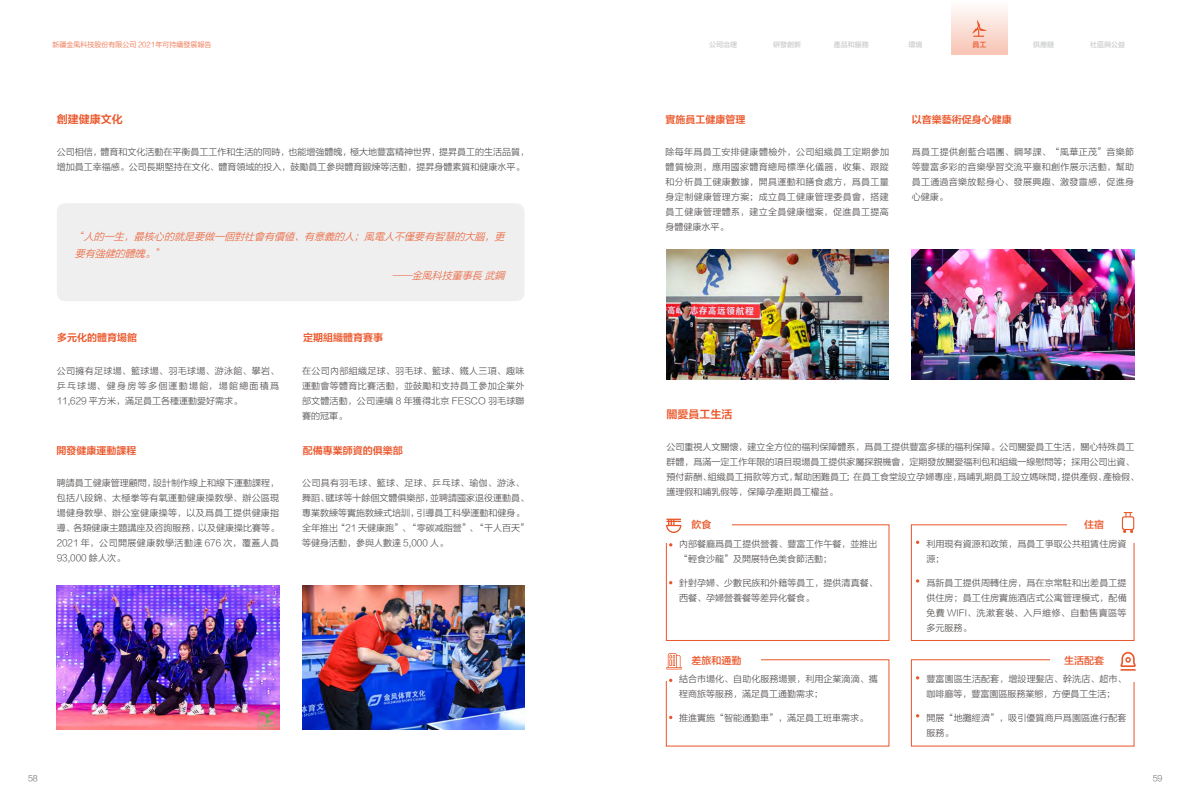
<style>
.page{position:relative;width:1191px;height:808px;background:#fff}
.page>*{position:absolute;margin:0;border:0;box-sizing:border-box;transform-origin:0 0}
.t1{font:11px "FZLTZCHK GBK1 0";color:#ea5529}
.t2{font:italic 10px/17px "FZLTXHK GBK1 0";color:#ea5529}
.t3{font:10px "FZLTZCHK GBK1 0";color:#ea5529}
.t4{font:10px "FZLTZHK GBK1 0";color:#ea5529}
.t5{font:9px/15px "FZLTXHK GBK1 0";color:#3e3a39}
.t6{font:8px "FZLTXHK GBK1 0";color:#595757}
.t7{font:7px "FZLTXHK GBK1 0";color:#ea5529}
.t8{font:7px "FZLTZHK GBK1 0";color:#c9caca}
.t9{font:7px "FZLTZHK GBK1 0";color:#ea5529}
.s1{font-style:normal;font-size:9px}
</style>
<div class="page">
<div style="left:666px;top:659px;width:223px;height:87px;border:1px solid #ea5529"></div>
<div style="left:658px;top:641px;width:102px;height:40px;background:#fff"></div>
<div style="left:911px;top:659px;width:223px;height:87px;border:1px solid #ea5529"></div>
<div style="left:1050px;top:642px;width:91px;height:40px;background:#fff"></div>
<div style="left:911px;top:524px;width:223px;height:117px;border:1px solid #ea5529"></div>
<div style="left:1067px;top:504px;width:67px;height:39px;background:#fff"></div>
<div style="left:57px;top:203px;width:467px;height:98px;background:#efefef;border-radius:9px"></div>
<div style="left:666px;top:524px;width:223px;height:117px;border:1px solid #ea5529"></div>
<div style="left:664px;top:504px;width:67px;height:39px;background:#fff"></div>
<svg style="left:666px;top:519px;width:15px;height:14px"></svg>
<svg style="left:1121px;top:512px;width:13px;height:21px"></svg>
<svg style="left:666px;top:653px;width:15px;height:16px"></svg>
<svg style="left:1120px;top:652px;width:16px;height:19px"></svg>
<svg style="left:916px;top:579px;width:3px;height:4px"></svg>
<img style="left:57px;top:585px;width:222px;height:144px">
<img style="left:666px;top:250px;width:223px;height:130px">
<img style="left:302px;top:585px;width:222px;height:144px">
<img style="left:911px;top:250px;width:223px;height:130px">
<div style="left:951px;top:0;width:56px;height:55px;background:linear-gradient(to bottom,#fefffe,#f7c3b3)"></div>
<svg style="left:972px;top:20px;width:14px;height:17px"></svg>
<p class="t7" style="left:52px;top:41px;width:161px">新疆金風科技股份有限公司 2021 年可持續發展報告</p>
<p class="t1" style="left:57px;top:113px;width:67px">創建健康文化</p>
<p class="t5" style="left:57px;top:144px;width:474px">公司相信，體育和文化活動在平衡員工工作和生活的同時，也能增強體魄，極大地豐富精神世界，提昇員工的生活品質，增加員工幸福感。公司長期堅持在文化、體育領域的投入，鼓勵員工參與體育鍛煉等活動，提昇身體素質和健康水平。</p>
<p class="t2" style="left:75px;top:228px;width:434px"><span class="s1">“</span> 人的一生，最核心的就是要做一個對社會有價値、有意義的人；風電人不僅要有智慧的大腦，更要有強健的體魄。<span class="s1">”</span></p>
<p class="t2" style="left:392px;top:268px;width:117px">——金風科技董事長 武鋼</p>
<p class="t3" style="left:57px;top:332px;width:82px">多元化的體育場館</p>
<p class="t3" style="left:303px;top:332px;width:81px">定期組織體育賽事</p>
<p class="t5" style="left:57px;top:364px;width:224px;text-align:justify">公司擁有足球場、籃球場、羽毛球場、游泳館、攀岩、乒乓球場、健身房等多個運動場館，場館總面積爲11,629 平方米，滿足員工各種運動愛好需求。</p>
<p class="t5" style="left:302px;top:364px;width:224px;text-align:justify">在公司內部組織足球、羽毛球、籃球、鐵人三項、趣味運動會等體育比賽活動，並鼓勵和支持員工參加企業外部文體活動，公司連續 8 年獲得北京 FESCO 羽毛球聯賽的冠軍。</p>
<p class="t3" style="left:57px;top:445px;width:82px">開發健康運動課程</p>
<p class="t3" style="left:303px;top:445px;width:101px">配備專業師資的俱樂部</p>
<p class="t5" style="left:57px;top:476px;width:224px;text-align:justify">聘請員工健康管理顧問，設計制作線上和線下運動課程，包括八段錦、太極拳等有氧運動健康操敎學、辦公區現場健身敎學、辦公室健康操等，以及爲員工提供健康指導、各類健康主題講座及咨詢服務，以及健康操比賽等。2021 年，公司開展健康敎學活動達 676 次，覆蓋人員93,000 餘人次。</p>
<p class="t5" style="left:302px;top:476px;width:229px">公司具有羽毛球、籃球、足球、乒乓球、瑜伽、游泳、舞蹈、毽球等十餘個文體俱樂部，並聘請國家退役運動員、專業敎練等實施敎練式培訓，引導員工科學運動和健身。全年推出“21 天健康跑”、“零碳减脂營”、“千人百天”等健身活動，參與人數達 5,000 人。</p>
<p class="t8" style="left:709px;top:41px;width:29px">公司治理</p>
<p class="t8" style="left:773px;top:41px;width:29px">研發創新</p>
<p class="t8" style="left:833px;top:41px;width:36px">產品和服務</p>
<p class="t8" style="left:908px;top:41px;width:15px">環境</p>
<p class="t9" style="left:972px;top:41px;width:15px">員工</p>
<p class="t8" style="left:1033px;top:41px;width:22px">供應鏈</p>
<p class="t8" style="left:1090px;top:41px;width:36px">社區與公益</p>
<p class="t3" style="left:665px;top:114px;width:81px">實施員工健康管理</p>
<p class="t3" style="left:911px;top:114px;width:101px">以音樂藝術促身心健康</p>
<p class="t5" style="left:665px;top:144px;width:225px;text-align:justify">除每年爲員工安排健康體檢外，公司組織員工定期參加體質檢測，應用國家體育總局標準化儀器，收集、跟蹤和分析員工健康數據，開具運動和膳食處方，爲員工量身定制健康管理方案；成立員工健康管理委員會，搭建員工健康管理體系，建立全員健康檔案，促進員工提高身體健康水平。</p>
<p class="t5" style="left:911px;top:144px;width:224px;text-align:justify">爲員工提供創藍合唱團、鋼琴課、“風華正茂”音樂節等豐富多彩的音樂學習交流平臺和創作展示活動，幫助員工通過音樂放鬆身心、發展興趣、激發靈感，促進身心健康。</p>
<p class="t1" style="left:666px;top:408px;width:67px">關愛員工生活</p>
<p class="t5" style="left:666px;top:439px;width:474px">公司重視人文關懷，建立全方位的福利保障體系，爲員工提供豐富多樣的福利保障。公司關愛員工生活，關心特殊員工群體，爲滿一定工作年限的項目現場員工提供家屬探親機會，定期發放關愛福利包和組織一線慰問等；採用公司出資、預付薪酬、組織員工捐款等方式，幫助困難員工；在員工食堂設立孕婦專座，爲哺乳期員工設立媽咪間，提供產假、產檢假、護理假和哺乳假等，保障孕產期員工權益。</p>
<p class="t4" style="left:691px;top:519px;width:21px">飲食</p>
<p class="t5" style="left:679px;top:537px;width:200px">內部餐廳爲員工提供營養、豐富工作午餐，並推出“輕食沙龍”及開展特色美食節活動；</p>
<p class="t5" style="left:679px;top:575px;width:200px">針對孕婦、少數民族和外籍等員工，提供清真餐、西餐、孕婦營養餐等差异化餐食。</p>
<p class="t4" style="left:1084px;top:519px;width:21px">住宿</p>
<p class="t5" style="left:926px;top:537px;width:202px">利用現有資源和政策，爲員工爭取公共租賃住房資源；</p>
<p class="t5" style="left:926px;top:575px;width:202px;text-align:justify">爲新員工提供周轉住房，爲在京常駐和出差員工提供住房；員工住房實施酒店式公寓管理模式，配備免費 WIFI、洗漱套裝、入戶維修、自動售賣區等多元服務。</p>
<p class="t4" style="left:691px;top:655px;width:51px">差旅和通勤</p>
<p class="t4" style="left:1064px;top:655px;width:41px">生活配套</p>
<p class="t5" style="left:679px;top:672px;width:200px">結合市場化、自助化服務場景，利用企業滴滴、攜程商旅等服務，滿足員工通勤需求；</p>
<p class="t5" style="left:679px;top:710px;width:190px">推進實施“智能通勤車”，滿足員工班車需求。</p>
<p class="t5" style="left:926px;top:672px;width:202px">豐富園區生活配套，增設理髮店、幹洗店、超市、咖啡廳等，豐富園區服務業態，方便員工生活；</p>
<p class="t5" style="left:926px;top:710px;width:202px">開展“地攤經濟”，吸引優質商戶爲園區進行配套服務。</p>
<p class="t6" style="left:28px;top:774px;width:11px">58</p>
<p class="t6" style="left:1152px;top:774px;width:11px">59</p>
</div>
